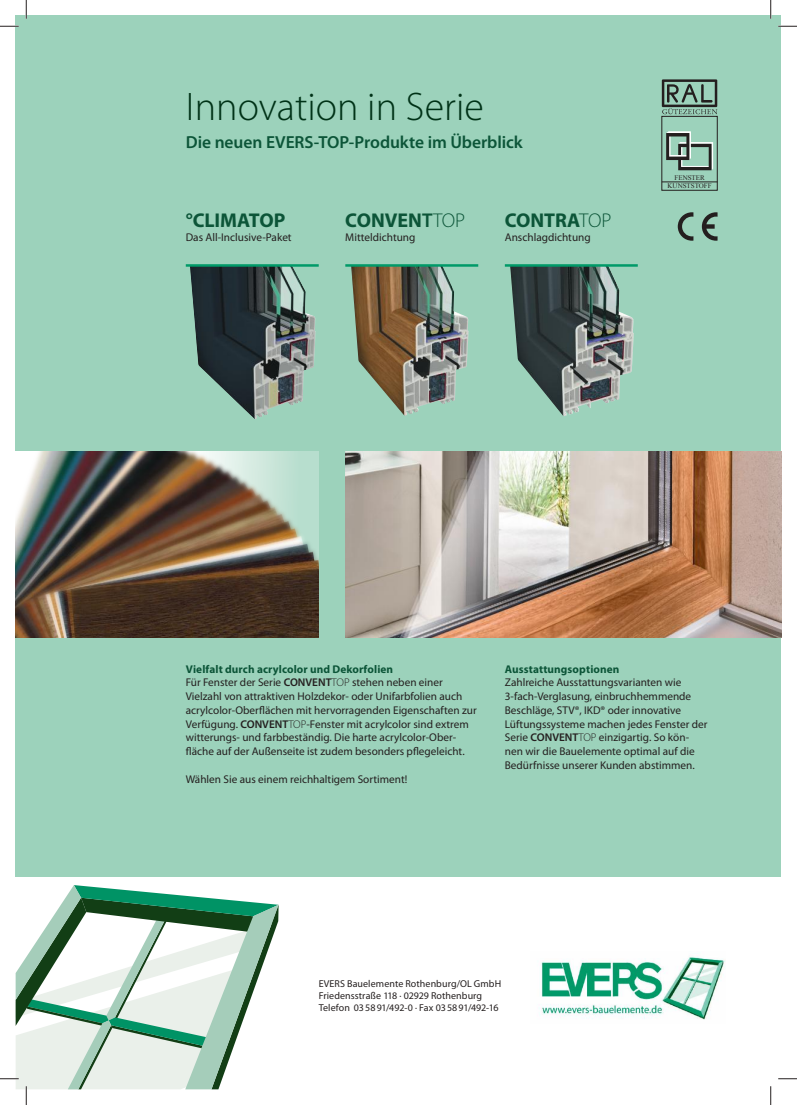
<style>
.page{position:relative;width:797px;height:1105px;background:#fff}
.page>*{position:absolute;margin:0;border:0;box-sizing:border-box;transform-origin:0 0}
.t1{font:300 40px "Myriad Pro";color:#003217}
.t2{font:700 20px "Myriad Pro";letter-spacing:-.005em;color:#0c5538}
.t3{font:600 17.5px "Myriad Pro";letter-spacing:-.005em;color:#0c5538}
.t4{font:11.25px/13.8px "Myriad Pro";color:#241f1f}
.t5{font:700 11.25px "Myriad Pro";letter-spacing:.01em;color:#0c5538}
.t6{font:10px/12px "Myriad Pro";letter-spacing:.01em;color:#241f1f}
.t7{font:7px/8.4px "Times New Roman";color:#241f1f;text-align:center}
.s1{font-weight:600}
.s2{font-weight:300}
.s3{font-weight:700;color:#0c5538}
</style>
<div class="page">
<div style="left:16px;top:16px;width:765px;height:861px;background:#9cd2bb"></div>
<img style="left:345px;top:451px;width:436px;height:186px">
<img style="left:16px;top:451px;width:303px;height:186px">
<div style="left:661px;top:116px;width:56px;height:74px;border:1px solid #241f1f"></div>
<svg style="left:661px;top:79px;width:56px;height:35px"></svg>
<svg style="left:666px;top:131px;width:47px;height:39px"></svg>
<hr style="left:662px;top:182px;width:55px;height:1px;background:#241f1f">
<img style="left:190px;top:267px;width:126px;height:152px">
<img style="left:351px;top:267px;width:117px;height:149px">
<img style="left:510px;top:267px;width:124px;height:149px">
<hr style="left:186px;top:264px;width:133px;height:3px;background:#009a68">
<hr style="left:345px;top:264px;width:133px;height:3px;background:#009a68">
<hr style="left:505px;top:264px;width:132px;height:3px;background:#009a68">
<svg style="left:677px;top:212px;width:16px;height:29px"></svg>
<svg style="left:702px;top:212px;width:15px;height:29px"></svg>
<svg style="left:0;top:25px;width:19px;height:2px"></svg>
<svg style="left:778px;top:25px;width:19px;height:2px"></svg>
<svg style="left:778px;top:1078px;width:19px;height:1px"></svg>
<svg style="left:25px;top:0;width:2px;height:19px"></svg>
<svg style="left:0;top:885px;width:278px;height:220px"></svg>
<svg style="left:770px;top:0;width:1px;height:19px"></svg>
<svg style="left:770px;top:1086px;width:1px;height:19px"></svg>
<img style="left:539px;top:956px;width:186px;height:64px">
<h1 class="t1" style="left:186px;top:83px;width:300px">Innovation in Serie</h1>
<h3 class="t3" style="left:186px;top:131px;width:338px">Die neuen EVERS-TOP-Produkte im Überblick</h3>
<h2 class="t2" style="left:186px;top:207px;width:101px">°CLIMATOP</h2>
<p class="t4" style="left:186px;top:230px;width:107px">Das All-Inclusive-Paket</p>
<h2 class="t2" style="left:345px;top:207px;width:121px">CONVEN<span class="s1">T</span><span class="s2">TOP</span></h2>
<p class="t4" style="left:345px;top:230px;width:72px">Mitteldichtung</p>
<h2 class="t2" style="left:505px;top:207px;width:108px">CONTRA<span class="s2">TOP</span></h2>
<p class="t4" style="left:505px;top:230px;width:87px">Anschlagdichtung</p>
<p class="t7" style="left:667px;top:173px;width:46px">FENSTER<br>KUNSTSTOFF</p>
<p class="t4" style="left:186px;top:662px;width:292px"><span class="s3">Vielfalt durch acrylcolor und Dekorfolien<br></span>Für Fenster der Serie <span class="s1">CONVENT</span><span class="s2">TOP</span> stehen neben einer Vielzahl von attraktiven Holzdekor- oder Unifarbfolien auch acrylcolor-Oberflächen mit hervorragenden Eigenschaften zur Verfügung. <span class="s1">CONVENT</span><span class="s2">TOP</span>-Fenster mit acrylcolor sind extrem witterungs- und farbbeständig. Die harte acrylcolor-Ober&shy;fläche auf der Außenseite ist zudem besonders pflegeleicht.</p>
<p class="t4" style="left:186px;top:772px;width:223px">Wählen Sie aus einem reichhaltigem Sortiment!</p>
<p class="t5" style="left:505px;top:661px;width:116px">Ausstattungsoptionen</p>
<p class="t4" style="left:505px;top:675px;width:204px">Zahlreiche Ausstattungsvarianten wie 3-fach-Verglasung, einbruchhemmende Beschläge, STV®, IKD® oder innovative Lüftungssysteme machen jedes Fenster der Serie <span class="s1">CONVENT</span><span class="s2">TOP</span> einzigartig. So kön&shy;nen wir die Bauelemente optimal auf die Bedürfnisse unserer Kunden abstimmen.</p>
<p class="t6" style="left:319px;top:977px;width:184px">EVERS Bauelemente Rothenburg/OL GmbH<br>Friedensstraße 118 · 02929 Rothenburg<br>Telefon 035891/492-0 · Fax 035891/492-16</p>
</div>
